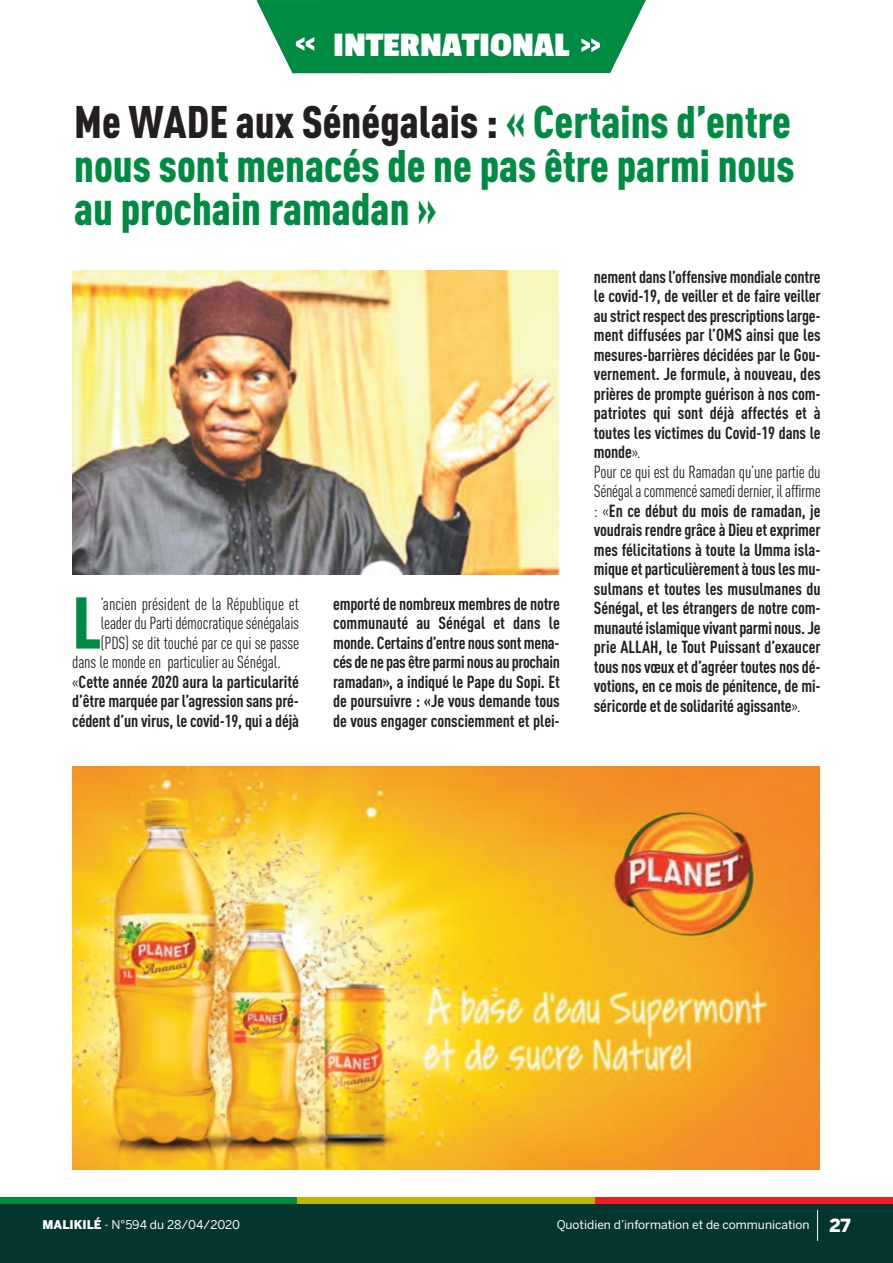
<style>
.page{position:relative;width:893px;height:1263px;background:#fff}
.page>*{position:absolute;margin:0;border:0;box-sizing:border-box;transform-origin:0 0}
.t1{font:900 condensed 72px "DIN Pro";color:#008b43}
.t2{font:900 condensed 45px/43.5px "DIN Pro";color:#008b43;text-align:justify}
.t3{font:700 36px "Passion One";color:#fff}
.t4{font:700 condensed 17.25px/19.5px "DIN Pro";letter-spacing:-.01em;color:#231f20;text-align:justify}
.t5{font:condensed 17.25px "DIN Pro";letter-spacing:-.01em;color:#231f20}
.t6{font:12px "Benton Sans";color:#fff}
.s1{color:#231f20}
.s2{font-weight:400}
.s3{font-weight:900}
.s4{font-weight:900;font-size:18px}
</style>
<div class="page">
<div style="left:0;top:1203px;width:893px;height:60px;background:#05352f"></div>
<div style="left:0;top:1197px;width:298px;height:6px;background:#008b43"></div>
<div style="left:298px;top:1197px;width:297px;height:6px;background:#c0b301"></div>
<div style="left:595px;top:1197px;width:297px;height:6px;background:#ee1d23"></div>
<hr style="left:817px;top:1210px;width:1px;height:31px;background:#fff">
<svg style="left:257px;top:0;width:389px;height:73px;background:#199655"></svg>
<img style="left:72px;top:270px;width:487px;height:305px">
<img style="left:72px;top:767px;width:748px;height:402px">
<h3 class="t3" style="left:333px;top:26px;width:237px">INTERNATIONAL</h3>
<h2 class="t2" style="left:74px;top:104px;width:722px"><span class="s1">Me WADE aux Sénégalais :</span> « Certains d’entre nous sont menacés de ne pas être parmi nous au prochain ramadan »</h2>
<h1 class="t1" style="left:72px;top:597px;width:31px">L</h1>
<p class="t5" style="left:101px;top:597px;width:200px">’ancien président de la République et</p>
<p class="t5" style="left:101px;top:617px;width:200px">leaderdu Partidémocratiquesénégalais</p>
<p class="t5" style="left:101px;top:636px;width:200px">(PDS) se dit touché par ce qui se passe</p>
<p class="t5" style="left:72px;top:656px;width:210px">dans le monde en particulier au Sénégal.</p>
<p class="t4" style="left:72px;top:673px;width:228px"><span class="s2">«</span>Cette année 2020 aura la particularité</p>
<p class="t4" style="left:72px;top:693px;width:228px">d’être marquée par l’agression sans pré-</p>
<p class="t4" style="left:72px;top:712px;width:228px">cédent d’un virus, le covid-19, qui a déjà</p>
<p class="t4" style="left:333px;top:595px;width:228px">emporté de nombreux membres de notre communauté au Sénégal et dans le monde. Certains d’entre noussontmena&shy;cés de ne pasêtre parmi nousau prochain ramadan», a indiqué le Pape du Sopi. Et de poursuivre : «Je vous demande tous de vous engager consciemment et plei-</p>
<p class="t4" style="left:594px;top:268px;width:228px;text-align:left">nement dansl’offensivemondialecontre le covid-19, de veiller et de faire veiller au strictrespect des prescriptionslarge&shy;ment diffusées par l’OMS ainsi que les mesures-barrières décidées par le Gou&shy;vernement. Je formule, à nouveau, des prières de prompte guérison à nos com&shy;patriotes qui sont déjà affectés et à toutes les victimes du Covid-19 dans le monde<span class="s2">».<br>Pour ce qui est du Ramadan qu’une partie du Sénégalacommencésamedidernier, ilaffirme : «</span>En ce début du mois de ramadan, je voudrais rendre grâce à Dieu et exprimer mes félicitations à toute la Umma isla&shy;miqueet particulièrementàtouslesmu&shy;sulmans et toutes les musulmanes du Sénégal, et les étrangers de notre com&shy;munautéislamiquevivant parmi nous.Je prie ALLAH, le Tout Puissant d’exaucer tous nos vœux et d’agréer toutes nos dé&shy;votions, en ce mois de pénitence, de mi&shy;séricorde et de solidarité agissante<span class="s2">».</span></p>
<p class="t6" style="left:43px;top:1218px;width:199px"><span class="s3">MALIKILÉ</span> - N°594 du 28/04/2020</p>
<p class="t6" style="left:557px;top:1218px;width:295px">Quotidien d’information et de communication <span class="s4">27</span></p>
</div>
